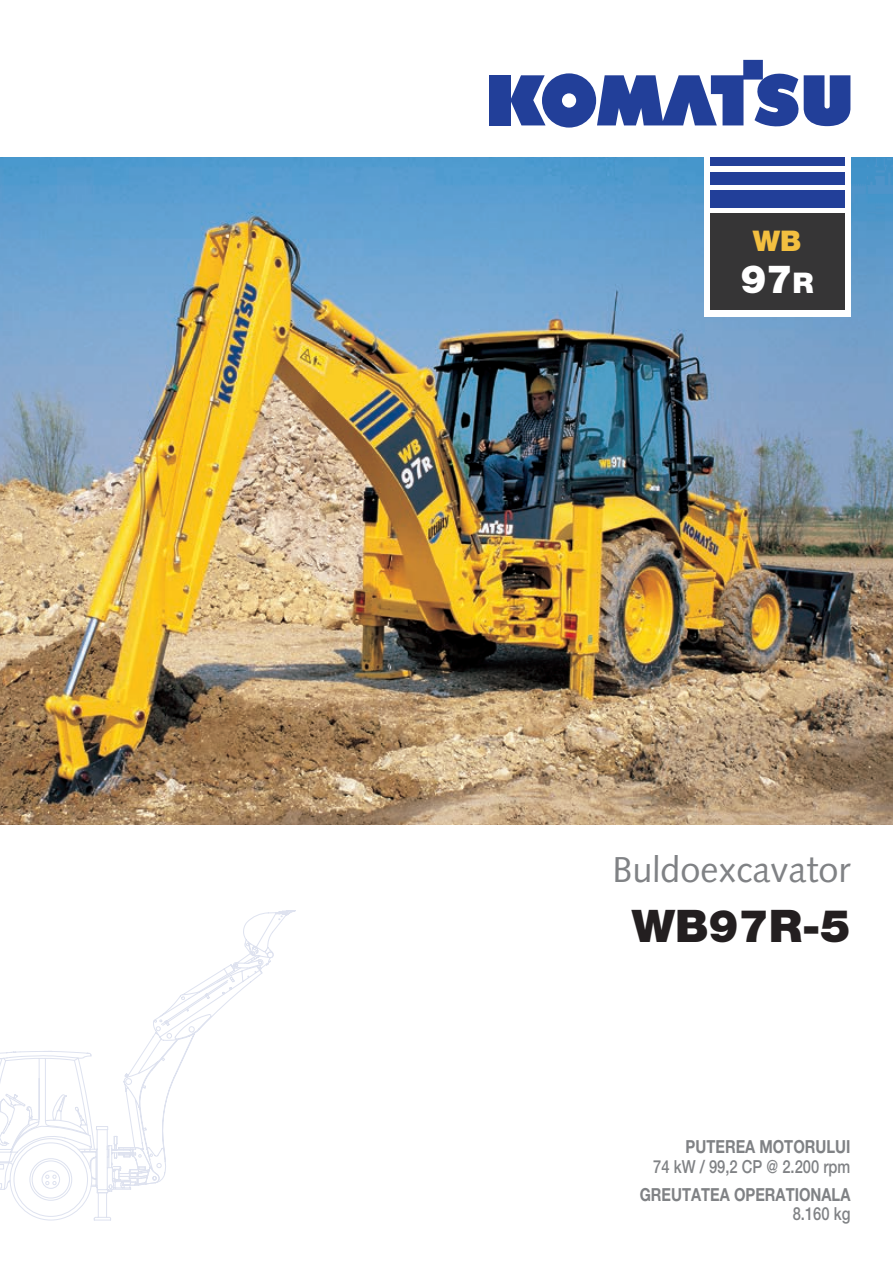
<style>
.page{position:relative;width:893px;height:1263px;background:#fff}
.page>*{position:absolute;margin:0;border:0;box-sizing:border-box;transform-origin:0 0}
.t1{font:900 45px "Helvetica Neue LT Pro";color:#231f20}
.t2{font:900 39px "Helvetica Neue LT Pro";color:#fff}
.t3{font:36px "Syntax LTCE";color:#808285}
.t4{font:900 28.5px "Helvetica Neue LT Pro";color:#f3bf40}
.t5{font:700 18px "Helvetica Neue LT Pro";color:#808285;scale:.82 1}
.t6{font:500 18px "Helvetica Neue LT Pro";color:#808285;scale:.82 1}
.s1{font-size:28.5px}
</style>
<div class="page">
<div style="left:489px;top:75px;width:21px;height:50px;background:#223f99"></div>
<svg style="left:510px;top:60px;width:340px;height:68px"></svg>
<img style="left:0;top:157px;width:893px;height:668px">
<div style="left:704px;top:153px;width:146px;height:163px;background:#fff"></div>
<div style="left:710px;top:213px;width:134px;height:97px;background:#363536"></div>
<div style="left:710px;top:190px;width:134px;height:17px;background:#223f99"></div>
<div style="left:710px;top:172px;width:134px;height:13px;background:#223f99"></div>
<div style="left:710px;top:157px;width:134px;height:9px;background:#223f99"></div>
<svg style="left:0;top:910px;width:296px;height:310px"></svg>
<div style="left:14px;top:1142px;width:74px;height:75px;border:1px solid #223f99;border-radius:50%"></div>
<h3 class="t4" style="left:753px;top:224px;width:50px">WB</h3>
<h2 class="t2" style="left:740px;top:256px;width:75px">97<span class="s1">R</span></h2>
<h3 class="t3" style="left:612px;top:848px;width:240px">Buldoexcavator</h3>
<h1 class="t1" style="left:632px;top:899px;width:220px">WB97R-5</h1>
<p class="t5" style="left:686px;top:1136px;width:202px">PUTEREA MOTORULUI</p>
<p class="t6" style="left:653px;top:1156px;width:242px">74 kW / 99,2 CP @ 2.200 rpm</p>
<p class="t5" style="left:640px;top:1183px;width:258px">GREUTATEA OPERATIONALA</p>
<p class="t6" style="left:793px;top:1203px;width:72px">8.160 kg</p>
</div>
